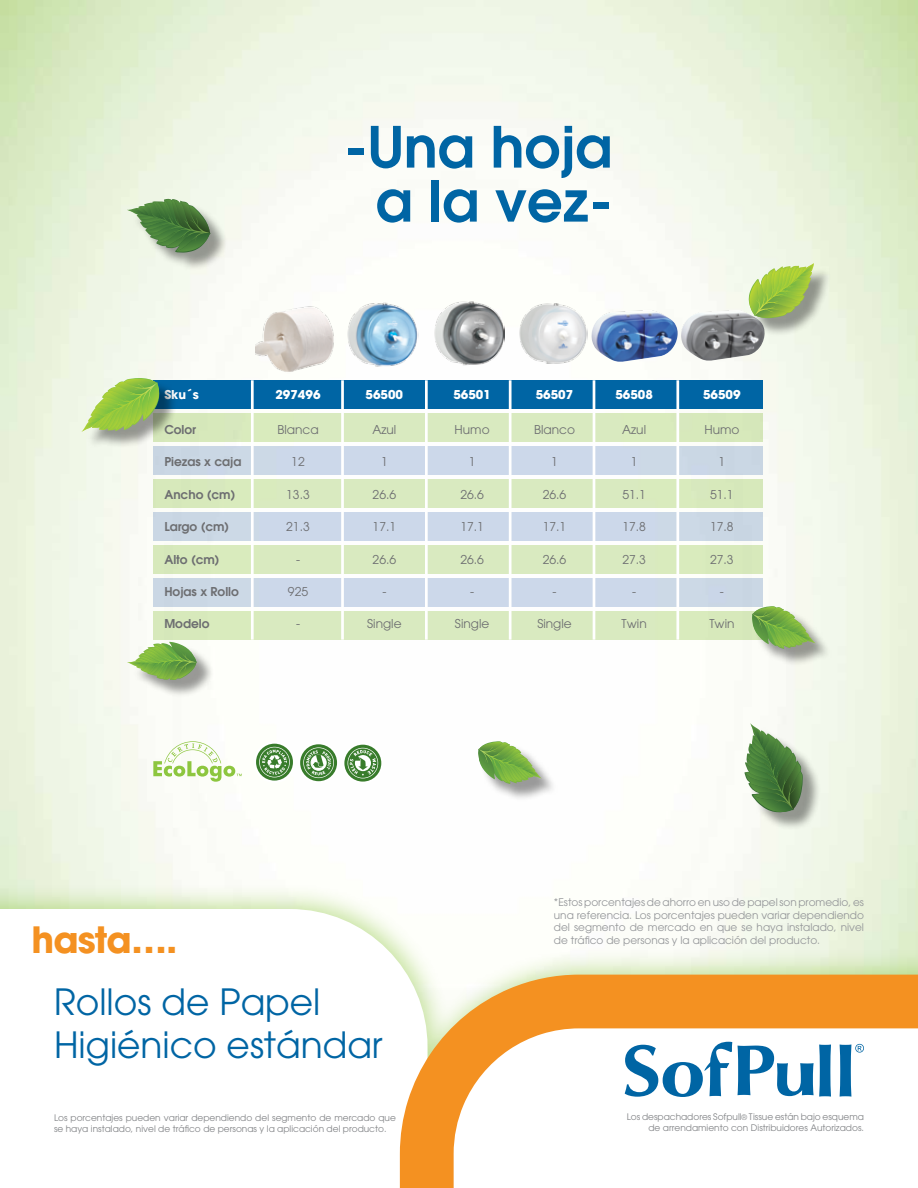
<style>
.page{position:relative;width:918px;height:1188px;background:#fff}
.page>*{position:absolute;margin:0;border:0;box-sizing:border-box;transform-origin:0 0}
.t1{font:600 56.4px/54px "Avant Garde";color:#0065a4;text-align:center}
.t2{font:36px/43.2px "Avant Garde";color:#0065a4}
.t3{font:700 36px "Avant Garde";letter-spacing:-.025em;color:#f49121}
.t4{font:12.15px "Avant Garde";color:#6d6e71}
.t5{font:600 12.15px "Avant Garde";color:#6d6e71}
.t6{font:700 12.15px "Avant Garde";color:#fff}
.t7{font:10.5px/12.6px "Avant Garde";color:#939598;text-align:justify}
.t8{font:9px/10.8px "Avant Garde";color:#808285}
.s1{font-size:7.5px}
</style>
<div class="page">
<div style="left:0;top:883px;width:918px;height:305px;background:#8dc63f;opacity:.5"></div>
<svg style="left:0;top:909px;width:428px;height:279px"></svg>
<svg style="left:400px;top:975px;width:518px;height:213px"></svg>
<div style="left:298px;top:742px;width:41px;height:42px;border:8px solid #fff;border-radius:50%"></div>
<div style="left:342px;top:742px;width:42px;height:42px;border:8px solid #fff;border-radius:50%"></div>
<div style="left:254px;top:741px;width:41px;height:42px;border:8px solid #fff;border-radius:50%"></div>
<svg style="left:260px;top:747px;width:29px;height:30px"></svg>
<div style="left:256px;top:744px;width:37px;height:37px;border:3px solid #387c2b;border-radius:50%"></div>
<svg style="left:262px;top:750px;width:25px;height:25px"></svg>
<svg style="left:304px;top:748px;width:29px;height:29px"></svg>
<div style="left:300px;top:744px;width:37px;height:37px;border:3px solid #387c2b;border-radius:50%"></div>
<svg style="left:306px;top:750px;width:25px;height:25px"></svg>
<svg style="left:348px;top:748px;width:30px;height:30px"></svg>
<div style="left:344px;top:745px;width:37px;height:37px;border:3px solid #387c2b;border-radius:50%"></div>
<svg style="left:350px;top:750px;width:26px;height:25px"></svg>
<svg style="left:153px;top:741px;width:89px;height:41px"></svg>
<div style="left:153px;top:380px;width:610px;height:29px;background:#0065a4"></div>
<div style="left:153px;top:414px;width:610px;height:28px;background:#daebc1"></div>
<div style="left:153px;top:447px;width:610px;height:28px;background:#cdd9eb"></div>
<div style="left:153px;top:479px;width:610px;height:29px;background:#daebc1"></div>
<div style="left:153px;top:512px;width:610px;height:29px;background:#cdd9eb"></div>
<div style="left:153px;top:545px;width:610px;height:29px;background:#daebc1"></div>
<div style="left:153px;top:578px;width:610px;height:29px;background:#cdd9eb"></div>
<div style="left:153px;top:611px;width:610px;height:29px;background:#daebc1"></div>
<hr style="left:251px;top:380px;width:3px;height:260px;background:#fff">
<hr style="left:341px;top:380px;width:3px;height:260px;background:#fff">
<hr style="left:425px;top:380px;width:3px;height:260px;background:#fff">
<hr style="left:509px;top:380px;width:3px;height:260px;background:#fff">
<hr style="left:593px;top:380px;width:2px;height:260px;background:#fff">
<hr style="left:676px;top:380px;width:3px;height:260px;background:#fff">
<img style="left:519px;top:299px;width:69px;height:68px">
<img style="left:347px;top:299px;width:71px;height:68px">
<img style="left:433px;top:297px;width:72px;height:69px">
<img style="left:256px;top:299px;width:80px;height:81px">
<img style="left:591px;top:310px;width:87px;height:53px">
<img style="left:680px;top:310px;width:85px;height:51px">
<div style="left:481px;top:744px;width:78px;height:58px;background:#000;opacity:.4"></div>
<svg style="left:478px;top:741px;width:64px;height:43px"></svg>
<div style="left:85px;top:380px;width:93px;height:69px;background:#000;opacity:.4"></div>
<svg style="left:81px;top:378px;width:81px;height:54px;background:#a6c974"></svg>
<div style="left:131px;top:202px;width:97px;height:69px;background:#000;opacity:.4"></div>
<svg style="left:127px;top:199px;width:84px;height:54px;background:#80a375"></svg>
<div style="left:752px;top:266px;width:80px;height:71px;background:#000;opacity:.4"></div>
<svg style="left:747px;top:263px;width:67px;height:58px;background:#a9c56d"></svg>
<div style="left:747px;top:727px;width:74px;height:104px;background:#000;opacity:.4"></div>
<svg style="left:745px;top:723px;width:58px;height:92px"></svg>
<div style="left:754px;top:609px;width:79px;height:58px;background:#000;opacity:.4"></div>
<svg style="left:751px;top:606px;width:65px;height:43px;background:#9cc07b"></svg>
<div style="left:131px;top:644px;width:84px;height:54px;background:#000;opacity:.4"></div>
<svg style="left:127px;top:642px;width:70px;height:38px"></svg>
<svg style="left:625px;top:1042px;width:107px;height:55px"></svg>
<svg style="left:738px;top:1045px;width:93px;height:52px"></svg>
<svg style="left:840px;top:1044px;width:24px;height:53px"></svg>
<h1 class="t1" style="left:344px;top:119px;width:270px">-Una hoja a la vez-</h1>
<h3 class="t6" style="left:164px;top:387px;width:36px">Sku´s</h3>
<h3 class="t6" style="left:275px;top:387px;width:47px">297496</h3>
<h3 class="t6" style="left:366px;top:387px;width:39px">56500</h3>
<h3 class="t6" style="left:453px;top:387px;width:39px">56501</h3>
<h3 class="t6" style="left:536px;top:387px;width:39px">56507</h3>
<h3 class="t6" style="left:615px;top:387px;width:39px">56508</h3>
<h3 class="t6" style="left:703px;top:387px;width:39px">56509</h3>
<h3 class="t5" style="left:164px;top:422px;width:33px">Color</h3>
<h3 class="t4" style="left:277px;top:422px;width:43px">Blanca</h3>
<h3 class="t4" style="left:372px;top:422px;width:25px">Azul</h3>
<h3 class="t4" style="left:455px;top:422px;width:37px">Humo</h3>
<h3 class="t4" style="left:534px;top:422px;width:42px">Blanco</h3>
<h3 class="t4" style="left:622px;top:422px;width:25px">Azul</h3>
<h3 class="t4" style="left:704px;top:422px;width:37px">Humo</h3>
<h3 class="t5" style="left:164px;top:454px;width:79px">Piezas x caja</h3>
<h3 class="t4" style="left:291px;top:455px;width:15px">12</h3>
<h3 class="t4" style="left:381px;top:455px;width:8px">1</h3>
<h3 class="t4" style="left:469px;top:455px;width:8px">1</h3>
<h3 class="t4" style="left:551px;top:455px;width:8px">1</h3>
<h3 class="t4" style="left:631px;top:455px;width:8px">1</h3>
<h3 class="t4" style="left:719px;top:455px;width:8px">1</h3>
<h3 class="t5" style="left:164px;top:486px;width:72px">Ancho (cm)</h3>
<h3 class="t4" style="left:286px;top:487px;width:25px">13.3</h3>
<h3 class="t4" style="left:373px;top:487px;width:25px">26.6</h3>
<h3 class="t4" style="left:460px;top:487px;width:25px">26.6</h3>
<h3 class="t4" style="left:543px;top:487px;width:25px">26.6</h3>
<h3 class="t4" style="left:622px;top:487px;width:25px">51.1</h3>
<h3 class="t4" style="left:710px;top:487px;width:25px">51.1</h3>
<h3 class="t5" style="left:164px;top:519px;width:66px">Largo (cm)</h3>
<h3 class="t4" style="left:286px;top:520px;width:25px">21.3</h3>
<h3 class="t4" style="left:373px;top:520px;width:25px">17.1</h3>
<h3 class="t4" style="left:460px;top:520px;width:25px">17.1</h3>
<h3 class="t4" style="left:543px;top:520px;width:25px">17.1</h3>
<h3 class="t4" style="left:622px;top:520px;width:25px">17.8</h3>
<h3 class="t4" style="left:710px;top:520px;width:25px">17.8</h3>
<h3 class="t5" style="left:164px;top:551px;width:57px">Alto (cm)</h3>
<h3 class="t4" style="left:296px;top:552px;width:6px">-</h3>
<h3 class="t4" style="left:373px;top:552px;width:25px">26.6</h3>
<h3 class="t4" style="left:460px;top:552px;width:25px">26.6</h3>
<h3 class="t4" style="left:543px;top:552px;width:25px">26.6</h3>
<h3 class="t4" style="left:622px;top:552px;width:25px">27.3</h3>
<h3 class="t4" style="left:710px;top:552px;width:25px">27.3</h3>
<h3 class="t5" style="left:164px;top:584px;width:76px">Hojas x Rollo</h3>
<h3 class="t4" style="left:288px;top:584px;width:22px">925</h3>
<h3 class="t4" style="left:382px;top:584px;width:6px">-</h3>
<h3 class="t4" style="left:470px;top:584px;width:6px">-</h3>
<h3 class="t4" style="left:553px;top:584px;width:6px">-</h3>
<h3 class="t4" style="left:632px;top:584px;width:6px">-</h3>
<h3 class="t4" style="left:720px;top:584px;width:6px">-</h3>
<h3 class="t5" style="left:164px;top:616px;width:47px">Modelo</h3>
<h3 class="t4" style="left:296px;top:617px;width:6px">-</h3>
<h3 class="t4" style="left:367px;top:617px;width:36px">Single</h3>
<h3 class="t4" style="left:455px;top:617px;width:36px">Single</h3>
<h3 class="t4" style="left:537px;top:617px;width:36px">Single</h3>
<h3 class="t4" style="left:622px;top:617px;width:27px">Twin</h3>
<h3 class="t4" style="left:709px;top:617px;width:27px">Twin</h3>
<h2 class="t3" style="left:32px;top:916px;width:147px">hasta….</h2>
<h2 class="t2" style="left:54px;top:980px;width:330px">Rollos de Papel<br>Higiénico estándar</h2>
<p class="t7" style="left:554px;top:896px;width:312px">*Estos porcentajes de ahorro en uso de papel son promedio, es una referencia. Los porcentajes pueden variar dependiendo del segmento de mercado en que se haya instalado, nivel de tráfico de personas y la aplicación del producto.</p>
<p class="t8" style="left:54px;top:1112px;width:343px">Los porcentajes pueden variar dependiendo del segmento de mercado que se haya instalado, nivel de tráfico de personas y la aplicación del producto.</p>
<p class="t8" style="left:627px;top:1111px;width:239px;text-align:right">Los despachadores Sofpull<span class="s1">®</span> Tissue están bajo esquema de arrendamiento con Distribuidores Autorizados.</p>
</div>
